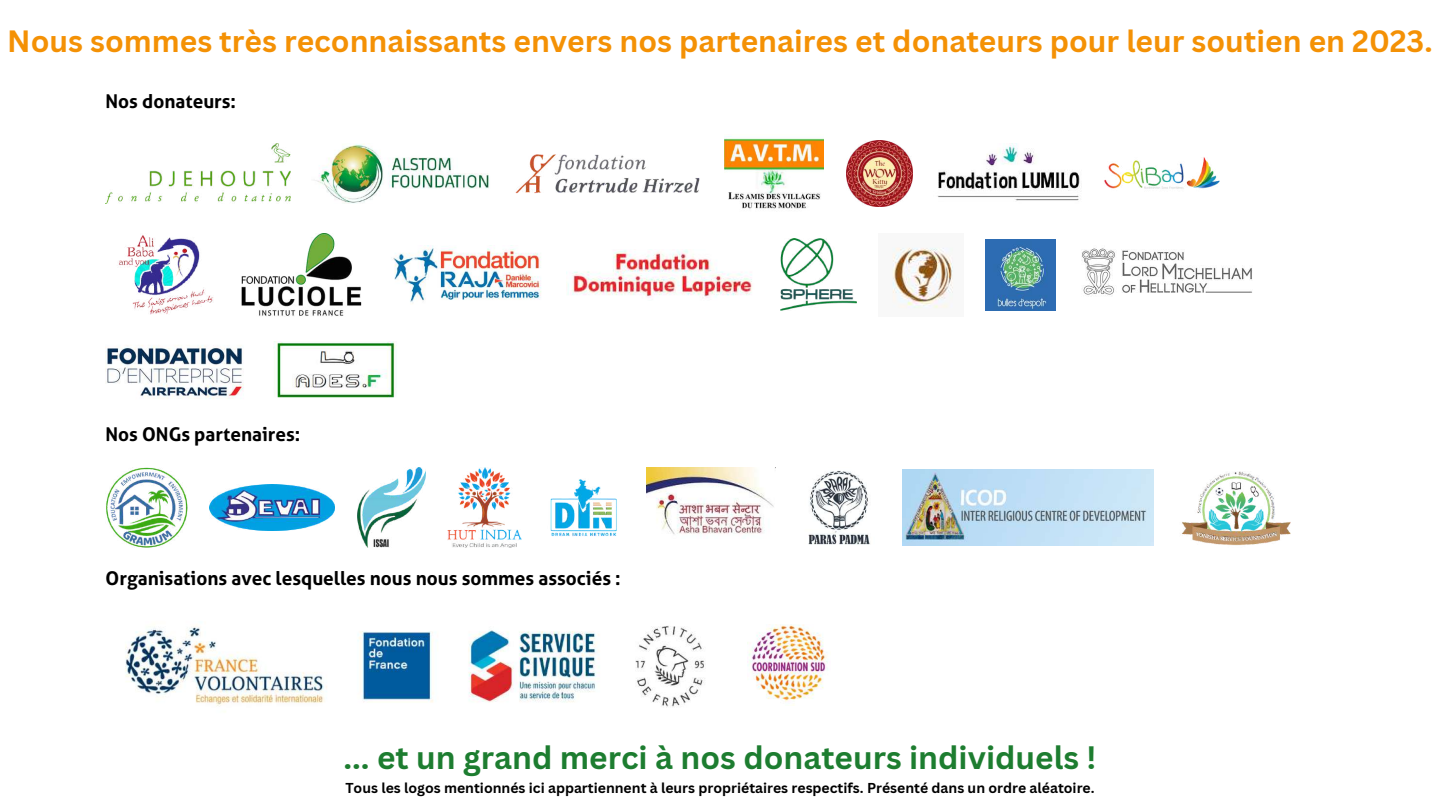
<style>
.page{position:relative;width:1440px;height:810px;background:#fff}
.page>*{position:absolute;margin:0;border:0;box-sizing:border-box;transform-origin:0 0}
.t1{font:700 31.6px "Canva Sans";color:#1d7d30}
.t2{font:700 30px "Canva Sans";color:#f49105}
.t3{font:700 19px "Aller";color:#000}
.t4{font:700 14px "Canva Sans";color:#000}
</style>
<div class="page">
<img style="left:106px;top:143px;width:184px;height:61px">
<img style="left:315px;top:144px;width:174px;height:60px">
<img style="left:119px;top:235px;width:94px;height:80px">
<img style="left:515px;top:154px;width:185px;height:40px">
<img style="left:242px;top:233px;width:120px;height:83px">
<img style="left:393px;top:245px;width:148px;height:59px">
<img style="left:937px;top:143px;width:143px;height:58px">
<img style="left:1104px;top:157px;width:115px;height:32px">
<img style="left:567px;top:249px;width:185px;height:49px">
<img style="left:985px;top:240px;width:71px;height:70px">
<img style="left:1082px;top:248px;width:170px;height:47px">
<img style="left:725px;top:136px;width:99px;height:73px">
<img style="left:781px;top:239px;width:75px;height:72px">
<img style="left:846px;top:140px;width:66px;height:66px">
<img style="left:274px;top:341px;width:122px;height:57px">
<img style="left:106px;top:345px;width:138px;height:54px">
<img style="left:892px;top:247px;width:61px;height:62px">
<img style="left:106px;top:467px;width:82px;height:80px">
<img style="left:210px;top:484px;width:125px;height:47px">
<img style="left:357px;top:467px;width:68px;height:80px">
<img style="left:447px;top:467px;width:75px;height:80px">
<img style="left:646px;top:467px;width:128px;height:68px">
<img style="left:808px;top:470px;width:62px;height:75px">
<img style="left:902px;top:470px;width:251px;height:75px">
<img style="left:550px;top:479px;width:67px;height:58px">
<img style="left:1182px;top:471px;width:109px;height:75px">
<img style="left:125px;top:626px;width:580px;height:86px">
<img style="left:748px;top:624px;width:80px;height:82px">
<h2 class="t2" style="left:7px;top:20px;width:1427px">Nous sommes très reconnaissants envers nos partenaires et donateurs pour leur soutien en 2023.</h2>
<h3 class="t3" style="left:106px;top:90px;width:132px">Nos donateurs:</h3>
<h3 class="t3" style="left:106px;top:423px;width:196px">Nos ONGs partenaires:</h3>
<h3 class="t3" style="left:106px;top:567px;width:517px">Organisations avec lesquelles nous nous sommes associés :</h3>
<h1 class="t1" style="left:343px;top:735px;width:755px">... et un grand merci à nos donateurs individuels !</h1>
<p class="t4" style="left:345px;top:778px;width:751px">Tous les logos mentionnés ici appartiennent à leurs propriétaires respectifs. Présenté dans un ordre aléatoire.</p>
</div>
